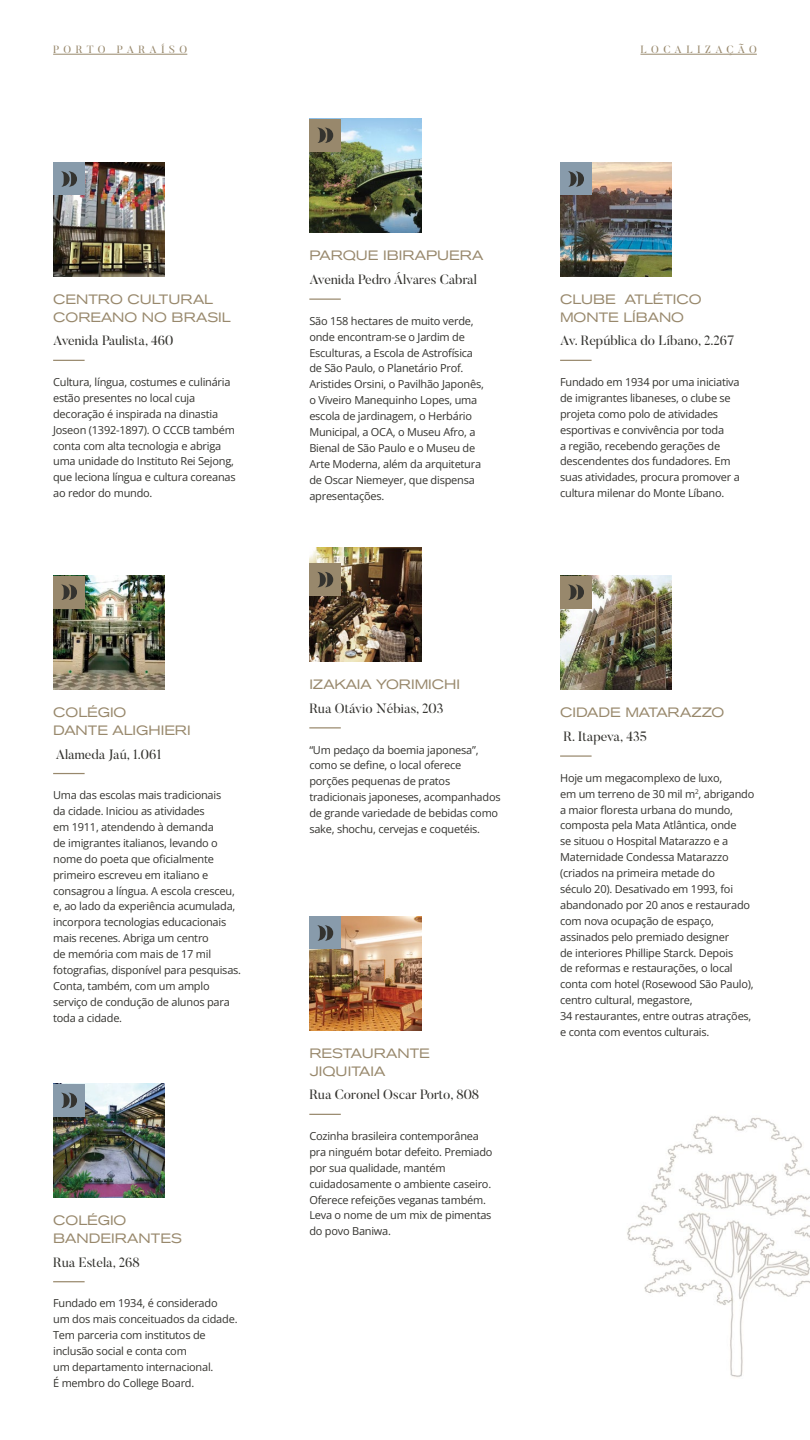
<style>
.page{position:relative;width:810px;height:1440px;background:#fff}
.page>*{position:absolute;margin:0;border:0;box-sizing:border-box;transform-origin:0 0}
.t1{font:expanded 13.42px/18.4px "Akzidenz Grotesk BQ";color:#98886c}
.t2{font:13.42px "Butler";color:#34332f}
.t3{font:11.02px/15.9px "Open Sans";letter-spacing:-.02em;color:#34332f}
.t4{font:10.5px "Butler";letter-spacing:.42em;color:#98886c}
</style>
<div class="page">
<img style="left:373px;top:576px;width:437px;height:801px">
<img style="left:309px;top:119px;width:112px;height:114px">
<div style="left:309px;top:119px;width:32px;height:33px;background:#98886c"></div>
<svg style="left:317px;top:128px;width:16px;height:15px"></svg>
<hr style="left:309px;top:299px;width:32px;height:1px;background:#98886c">
<img style="left:309px;top:547px;width:112px;height:114px">
<hr style="left:309px;top:727px;width:32px;height:1px;background:#98886c">
<img style="left:560px;top:576px;width:112px;height:114px">
<div style="left:560px;top:576px;width:32px;height:33px;background:#98886c"></div>
<svg style="left:568px;top:584px;width:16px;height:16px"></svg>
<hr style="left:560px;top:755px;width:32px;height:2px;background:#98886c">
<img style="left:53px;top:576px;width:112px;height:114px">
<div style="left:53px;top:576px;width:32px;height:33px;background:#98886c"></div>
<svg style="left:61px;top:584px;width:16px;height:16px"></svg>
<hr style="left:53px;top:773px;width:32px;height:1px;background:#98886c">
<img style="left:309px;top:916px;width:112px;height:114px">
<div style="left:309px;top:916px;width:32px;height:33px;background:#889bab"></div>
<svg style="left:317px;top:925px;width:16px;height:16px"></svg>
<hr style="left:309px;top:1114px;width:32px;height:1px;background:#98886c">
<img style="left:560px;top:162px;width:112px;height:114px">
<div style="left:560px;top:162px;width:32px;height:33px;background:#889bab"></div>
<svg style="left:568px;top:171px;width:16px;height:16px"></svg>
<hr style="left:560px;top:360px;width:32px;height:1px;background:#98886c">
<img style="left:53px;top:162px;width:112px;height:114px">
<div style="left:53px;top:162px;width:32px;height:33px;background:#889bab"></div>
<svg style="left:61px;top:171px;width:16px;height:16px"></svg>
<hr style="left:53px;top:360px;width:32px;height:1px;background:#98886c">
<img style="left:53px;top:1084px;width:112px;height:114px">
<div style="left:53px;top:1084px;width:32px;height:33px;background:#889bab"></div>
<svg style="left:61px;top:1093px;width:16px;height:15px"></svg>
<hr style="left:53px;top:1281px;width:32px;height:1px;background:#98886c">
<hr style="left:53px;top:54px;width:134px;height:1px;background:#98886c">
<hr style="left:640px;top:54px;width:117px;height:1px;background:#98886c">
<div style="left:309px;top:563px;width:32px;height:33px;background:#98886c"></div>
<svg style="left:317px;top:572px;width:16px;height:15px"></svg>
<p class="t4" style="left:53px;top:43px;width:136px">PORTO PARAÍSO</p>
<p class="t4" style="left:640px;top:43px;width:118px">LOCALIZAÇÃO</p>
<p class="t1" style="left:53px;top:290px;width:179px">CENTRO CULTURAL<br>COREANO NO BRASIL</p>
<p class="t2" style="left:53px;top:332px;width:122px">Avenida Paulista, 460</p>
<p class="t3" style="left:53px;top:374px;width:184px">Cultura, língua, costumes e culinária estão presentes no local cuja decoração é inspirada na dinastia<br>Joseon (1392-1897). O CCCB também conta com alta tecnologia e abriga uma unidade do Instituto Rei Sejong, que leciona língua e cultura coreanas ao redor do mundo.</p>
<p class="t1" style="left:309px;top:246px;width:176px">PARQUE IBIRAPUERA</p>
<p class="t2" style="left:309px;top:271px;width:169px">Avenida Pedro Álvares Cabral</p>
<p class="t3" style="left:309px;top:313px;width:176px">São 158 hectares de muito verde, onde encontram-se o Jardim de<br>Esculturas, a Escola de Astrofísica de São Paulo, o Planetário Prof.<br>Aristides Orsini, o Pavilhão Japonês, o Viveiro Manequinho Lopes, uma escola de jardinagem, o Herbário<br>Municipal, a OCA, o Museu Afro, a<br>Bienal de São Paulo e o Museu de<br>Arte Moderna, além da arquitetura de Oscar Niemeyer, que dispensa apresentações.</p>
<p class="t1" style="left:560px;top:290px;width:143px">CLUBE ATLÉTICO<br>MONTE LÍBANO</p>
<p class="t2" style="left:560px;top:332px;width:176px">Av. República do Líbano, 2.267</p>
<p class="t3" style="left:560px;top:374px;width:181px">Fundado em 1934 por uma iniciativa de imigrantes libaneses, o clube se projeta como polo de atividades esportivas e convivência por toda<br>a região, recebendo gerações de descendentes dos fundadores. Em suas atividades, procura promover a cultura milenar do Monte Líbano.</p>
<p class="t1" style="left:53px;top:703px;width:139px">COLÉGIO<br>DANTE ALIGHIERI</p>
<p class="t2" style="left:56px;top:745px;width:107px">Alameda Jaú, 1.061</p>
<p class="t3" style="left:53px;top:787px;width:190px">Uma das escolas mais tradicionais<br>da cidade. Iniciou as atividades<br>em 1911, atendendo à demanda<br>de imigrantes italianos, levando o nome do poeta que oficialmente primeiro escreveu em italiano e consagrou a língua. A escola cresceu, e, ao lado da experiência acumulada, incorpora tecnologias educacionais mais recenes. Abriga um centro<br>de memória com mais de 17 mil fotografias, disponível para pesquisas.<br>Conta, também, com um amplo serviço de condução de alunos para toda a cidade.</p>
<p class="t1" style="left:53px;top:1211px;width:130px">COLÉGIO<br>BANDEIRANTES</p>
<p class="t2" style="left:53px;top:1254px;width:88px">Rua Estela, 268</p>
<p class="t3" style="left:53px;top:1295px;width:186px">Fundado em 1934, é considerado<br>um dos mais conceituados da cidade.<br>Tem parceria com institutos de inclusão social e conta com<br>um departamento internacional.<br>É membro do College Board.</p>
<p class="t1" style="left:309px;top:675px;width:152px">IZAKAIA YORIMICHI</p>
<p class="t2" style="left:309px;top:700px;width:136px">Rua Otávio Nébias, 203</p>
<p class="t3" style="left:309px;top:741px;width:193px">“Um pedaço da boemia japonesa”, como se define, o local oferece porções pequenas de pratos tradicionais japoneses, acompanhados de grande variedade de bebidas como sake, shochu, cervejas e coquetéis.</p>
<p class="t1" style="left:309px;top:1044px;width:122px">RESTAURANTE<br>JIQUITAIA</p>
<p class="t2" style="left:309px;top:1086px;width:171px">Rua Coronel Oscar Porto, 808</p>
<p class="t3" style="left:309px;top:1128px;width:185px">Cozinha brasileira contemporânea pra ninguém botar defeito. Premiado por sua qualidade, mantém cuidadosamente o ambiente caseiro.<br>Oferece refeições veganas também.<br>Leva o nome de um mix de pimentas do povo Baniwa.</p>
<p class="t1" style="left:560px;top:703px;width:166px">CIDADE MATARAZZO</p>
<p class="t2" style="left:563px;top:728px;width:85px">R. Itapeva, 435</p>
<p class="t3" style="left:560px;top:770px;width:196px">Hoje um megacomplexo de luxo,<br>em um terreno de 30 mil m<sup>2</sup>, abrigando a maior floresta urbana do mundo, composta pela Mata Atlântica, onde<br>se situou o Hospital Matarazzo e a Maternidade Condessa Matarazzo (criados na primeira metade do<br>século 20). Desativado em 1993, foi abandonado por 20 anos e restaurado com nova ocupação de espaço, assinados pelo premiado designer<br>de interiores Phillipe Starck. Depois<br>de reformas e restaurações, o local conta com hotel (Rosewood São Paulo), centro cultural, megastore,<br>34 restaurantes, entre outras atrações, e conta com eventos culturais.</p>
</div>
